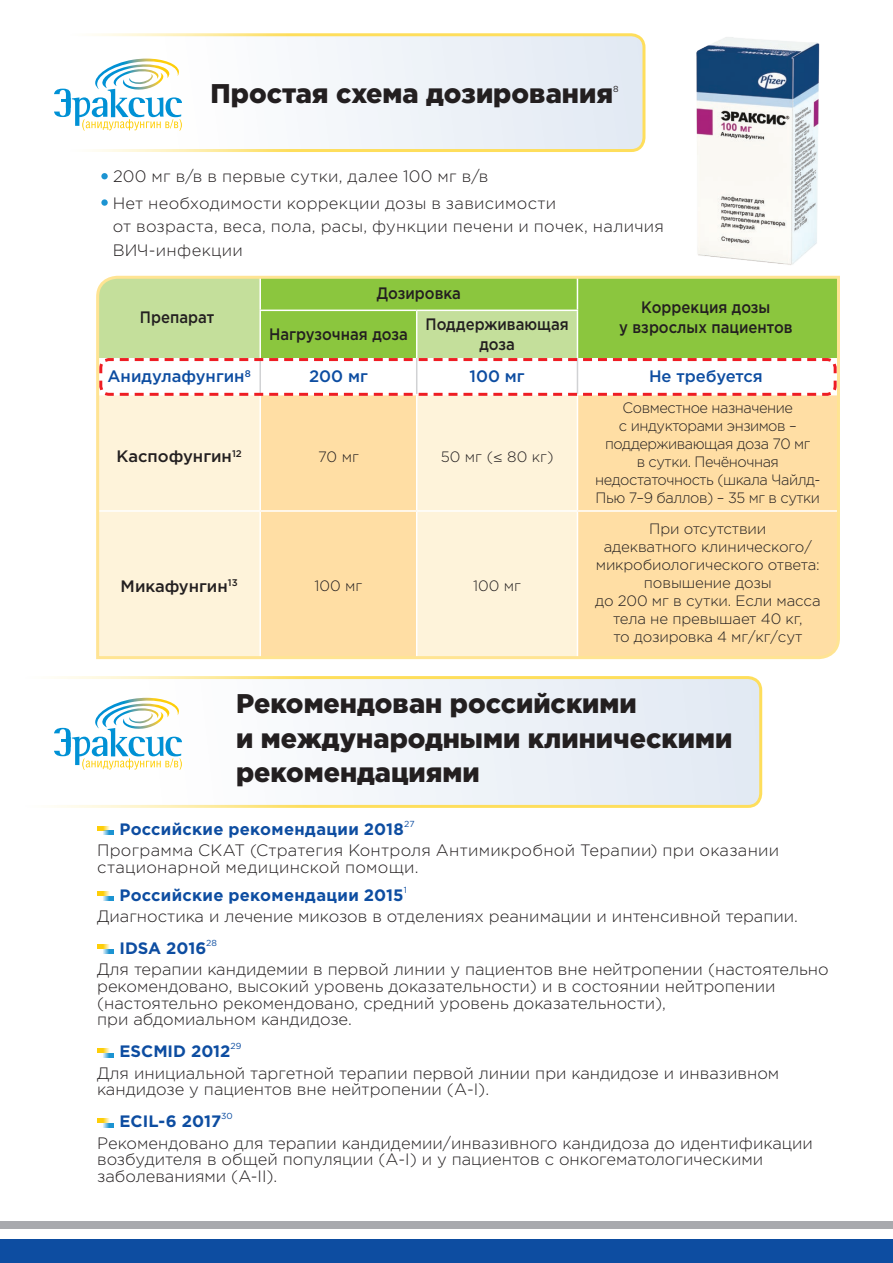
<style>
.page{position:relative;width:893px;height:1263px;background:#fff}
.page>*{position:absolute;margin:0;border:0;box-sizing:border-box;transform-origin:0 0}
.Заголовок{font:900 27px/34.5px "Gotham Pro";color:#231f20}
.Буллит{font:300 16.5px/16.8px "Gotham Pro";color:#231f20}
.t1{font:500 16.5px/19.8px "Gotham Pro";color:#231f20;text-align:center;scale:.9 1}
.t2{font:700 16.5px "Gotham Pro";letter-spacing:.01em;color:#0d4da1}
.t3{font:500 16.5px "Gotham Pro";color:#0d4da1}
.Буллит-2{font:300 16.5px "Gotham Pro";letter-spacing:.02em;color:#231f20}
.t4{font:500 16.5px "Gotham Pro";color:#231f20}
.t5{font:300 15px/18px "Gotham Pro";letter-spacing:-.03em;color:#231f20;text-align:center}
.t6{font:300 15px/18px "Gotham Pro";letter-spacing:-.01em;color:#231f20;text-align:center}
.t7{font:8.7px "Gotham Pro";color:#0d4da1}
.Заголовок-2{font:8.7px "Gotham Pro";color:#231f20}
</style>
<div class="page">
<div style="left:0;top:1239px;width:893px;height:24px;background:#0d4da1"></div>
<div style="left:0;top:1221px;width:893px;height:8px;background:#a8a9ad"></div>
<svg style="left:54px;top:676px;width:708px;height:132px"></svg>
<svg style="left:92px;top:33px;width:553px;height:119px"></svg>
<svg style="left:96px;top:275px;width:744px;height:385px"></svg>
<div style="left:101px;top:173px;width:7px;height:6px;background:#1c94d2;border-radius:50%"></div>
<svg style="left:101px;top:199px;width:7px;height:7px"></svg>
<svg style="left:97px;top:826px;width:13px;height:4px"></svg>
<svg style="left:101px;top:830px;width:13px;height:5px"></svg>
<svg style="left:97px;top:891px;width:13px;height:5px"></svg>
<svg style="left:103px;top:896px;width:11px;height:5px"></svg>
<svg style="left:97px;top:945px;width:13px;height:4px"></svg>
<svg style="left:103px;top:949px;width:11px;height:5px"></svg>
<svg style="left:97px;top:1048px;width:13px;height:5px"></svg>
<svg style="left:103px;top:1053px;width:11px;height:4px"></svg>
<svg style="left:97px;top:1118px;width:13px;height:5px"></svg>
<svg style="left:103px;top:1123px;width:11px;height:4px"></svg>
<svg style="left:54px;top:698px;width:128px;height:72px"></svg>
<svg style="left:54px;top:59px;width:128px;height:72px"></svg>
<img style="left:696px;top:37px;width:124px;height:228px">
<svg style="left:98px;top:277px;width:740px;height:120px"></svg>
<p class="Заголовок" style="left:210px;top:75px;width:404px">Простая схема дозирования</p>
<p class="Заголовок-2" style="left:613px;top:84px;width:7px">8</p>
<p class="Буллит-2" style="left:113px;top:167px;width:377px">200 мг в/в в первые сутки, далее 100 мг в/в</p>
<p class="Буллит" style="left:113px;top:192px;width:553px;line-height:23.2px">Нет необходимости коррекции дозы в зависимости<br>от возраста, веса, пола, расы, функции печени и почек, наличия<br>ВИЧ-инфекции</p>
<p class="t1" style="left:140px;top:307px;width:84px">Препарат</p>
<p class="t1" style="left:377px;top:283px;width:95px">Дозировка</p>
<p class="t1" style="left:269px;top:324px;width:156px">Нагрузочная доза</p>
<p class="t1" style="left:425px;top:314px;width:161px">Поддерживающая доза</p>
<p class="t1" style="left:619px;top:297px;width:194px">Коррекция дозы<br>у взрослых пациентов</p>
<p class="t3" style="left:108px;top:367px;width:145px">Анидулафунгин<sup>8</sup></p>
<p class="t3" style="left:309px;top:367px;width:60px">200 мг</p>
<p class="t3" style="left:469px;top:367px;width:57px">100 мг</p>
<p class="t3" style="left:649px;top:367px;width:115px">Не требуется</p>
<p class="t4" style="left:117px;top:447px;width:127px">Каспофунгин<sup>12</sup></p>
<p class="t5" style="left:318px;top:448px;width:42px">70 мг</p>
<p class="t5" style="left:441px;top:448px;width:114px">50 мг (≤ 80 кг)</p>
<p class="t4" style="left:121px;top:576px;width:119px">Микафунгин<sup>13</sup></p>
<p class="t5" style="left:314px;top:577px;width:50px">100 мг</p>
<p class="t5" style="left:473px;top:577px;width:50px">100 мг</p>
<p class="t5" style="left:595px;top:399px;width:227px">Совместное назначение<br>с индукторами энзимов – поддерживающая доза 70 мг<br>в сутки. Печёночная недостаточность (шкала Чайлд-<br>Пью 7–9 баллов) – 35 мг в сутки</p>
<p class="t6" style="left:595px;top:520px;width:227px">При отсутствии<br>адекватного клинического/ микробиологического ответа: повышение дозы<br>до 200 мг в сутки. Если масса тела не превышает 40 кг,<br>то дозировка 4 мг/кг/сут</p>
<p class="Заголовок" style="left:236px;top:686px;width:498px">Рекомендован российскими<br>и международными клиническими рекомендациями</p>
<p class="t2" style="left:120px;top:819px;width:286px">Российские рекомендации 2018</p>
<p class="t7" style="left:404px;top:819px;width:12px">27</p>
<p class="Буллит" style="left:97px;top:842px;width:684px">Программа СКАТ (Стратегия Контроля Антимикробной Терапии) при оказании стационарной медицинской помощи.</p>
<p class="t2" style="left:120px;top:885px;width:286px">Российские рекомендации 2015</p>
<p class="t7" style="left:404px;top:885px;width:5px">1</p>
<p class="Буллит" style="left:97px;top:908px;width:702px">Диагностика и лечение микозов в отделениях реанимации и интенсивной терапии.</p>
<p class="t2" style="left:120px;top:938px;width:88px">IDSA 2016</p>
<p class="t7" style="left:206px;top:938px;width:12px">28</p>
<p class="Буллит" style="left:97px;top:961px;width:733px">Для терапии кандидемии в первой линии у пациентов вне нейтропении (настоятельно рекомендовано, высокий уровень доказательности) и в состоянии нейтропении (настоятельно рекомендовано, средний уровень доказательности),<br>при абдомиальном кандидозе.</p>
<p class="t2" style="left:120px;top:1042px;width:112px">ESCMID 2012</p>
<p class="t7" style="left:231px;top:1041px;width:12px">29</p>
<p class="Буллит" style="left:97px;top:1064px;width:684px">Для инициальной таргетной терапии первой линии при кандидозе и инвазивном кандидозе у пациентов вне нейтропении (А-I).</p>
<p class="t2" style="left:120px;top:1112px;width:103px">ECIL-6 2017</p>
<p class="t7" style="left:221px;top:1111px;width:13px">30</p>
<p class="Буллит" style="left:97px;top:1134px;width:717px">Рекомендовано для терапии кандидемии/инвазивного кандидоза до идентификации возбудителя в общей популяции (А-I) и у пациентов с онкогематологическими заболеваниями (A-II).</p>
</div>
